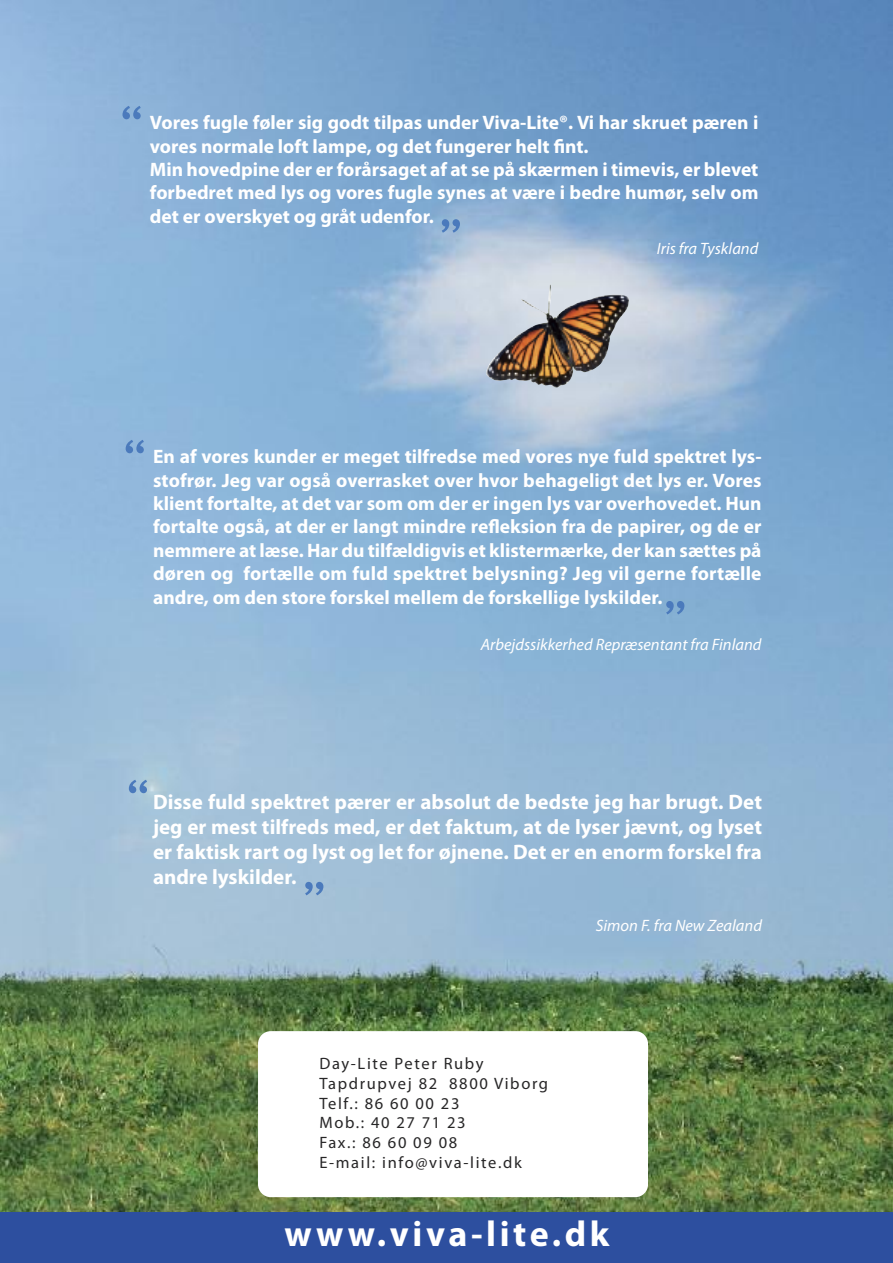
<style>
.page{position:relative;width:893px;height:1263px;background:#fff}
.page>*{position:absolute;margin:0;border:0;box-sizing:border-box;transform-origin:0 0}
.t1{font:60px "Andale Mono";color:#4b7abc}
.t2{font:700 36px "Myriad Pro";letter-spacing:.1em;color:#fff}
.t3{font:700 21px/25.2px "Myriad Pro";color:#fff;text-align:justify}
.t4{font:700 19.5px/23.4px "Myriad Pro";color:#fff;text-align:justify}
.t5{font:16.5px/19.8px "Myriad Pro";letter-spacing:.1em;color:#272627}
.t6{font:italic 16.5px "Myriad Pro";color:#fff}
</style>
<div class="page">
<img style="left:0;top:0;width:893px;height:1212px">
<div style="left:0;top:1212px;width:893px;height:51px;background:#2d4f9f"></div>
<div style="left:258px;top:1031px;width:390px;height:166px;background:#fff;border-radius:13px"></div>
<img style="left:486px;top:284px;width:143px;height:104px">
<h1 class="t1" style="left:114px;top:94px;width:37px">“</h1>
<p class="t4" style="left:150px;top:112px;width:610px;text-align:left">Vores fugle føler sig godt tilpas under Viva-Lite®. Vi har skruet pæren i vores normale loft lampe, og det fungerer helt fint.<br>Min hovedpine der er forårsaget af at se på skærmen i timevis, er blevet forbedret med lys og vores fugle synes at være i bedre humør, selv om det er overskyet og gråt udenfor.</p>
<p class="t6" style="left:657px;top:243px;width:103px">Iris fra Tyskland</p>
<h1 class="t1" style="left:469px;top:245px;width:37px;rotate:-180deg">“</h1>
<h1 class="t1" style="left:117px;top:428px;width:37px">“</h1>
<p class="t4" style="left:153px;top:446px;width:610px">En af vores kunder er meget tilfredse med vores nye fuld spektret lys&shy;stofrør. Jeg var også overrasket over hvor behageligt det lys er. Vores klient fortalte, at det var som om der er ingen lys var overhovedet. Hun fortalte også, at der er langt mindre refleksion fra de papirer, og de er nemmere at læse. Har du tilfældigvis et klistermærke, der kan sættes på døren og fortælle om fuld spektret belysning? Jeg vil gerne fortælle andre, om den store forskel mellem de forskellige lyskilder.</p>
<p class="t6" style="left:481px;top:638px;width:282px">Arbejdssikkerhed Repræsentant fra Finland</p>
<h1 class="t1" style="left:693px;top:627px;width:37px;rotate:-180deg">“</h1>
<h1 class="t1" style="left:120px;top:767px;width:38px">“</h1>
<p class="t3" style="left:153px;top:790px;width:610px">Disse fuld spektret pærer er absolut de bedste jeg har brugt. Det jeg er mest tilfreds med, er det faktum, at de lyser jævnt, og lyset er faktisk rart og lyst og let for øjnene. Det er en enorm forskel fra andre lyskilder.</p>
<p class="t6" style="left:596px;top:919px;width:168px">Simon F. fra New Zealand</p>
<h1 class="t1" style="left:332px;top:907px;width:37px;rotate:-180deg">“</h1>
<p class="t5" style="left:319px;top:1055px;width:230px">Day-Lite Peter Ruby<br>Tapdrupvej 82 8800 Viborg<br>Telf.: 86 60 00 23<br>Mob.: 40 27 71 23<br>Fax.: 86 60 09 08<br>E-mail: info@viva-lite.dk</p>
<h2 class="t2" style="left:285px;top:1220px;width:326px">www.viva-lite.dk</h2>
</div>
